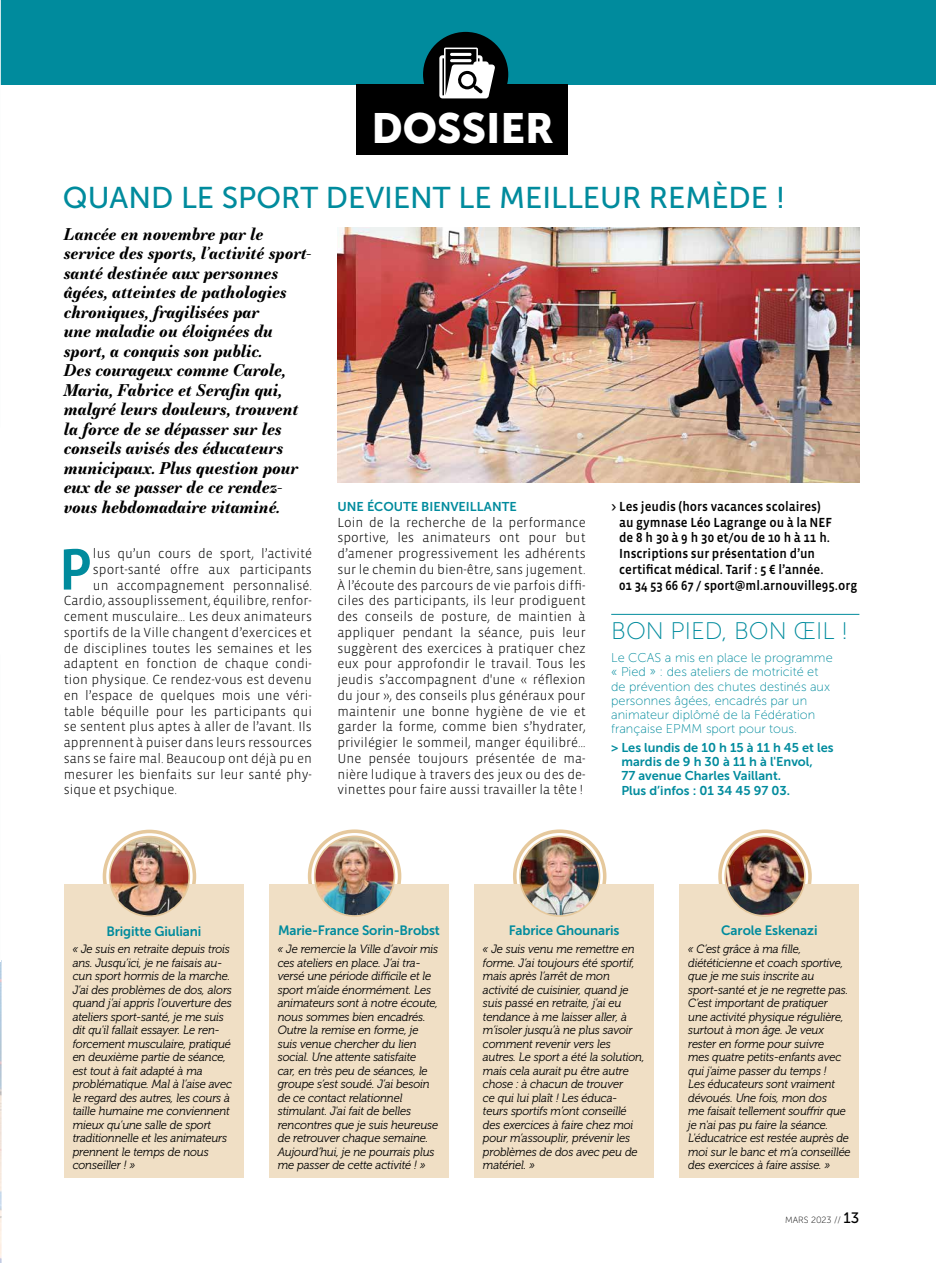
<style>
.page{position:relative;width:936px;height:1263px;background:#fff}
.page>*{position:absolute;margin:0;border:0;box-sizing:border-box;transform-origin:0 0}
.t1{font:500 59.85px "Vista Sans OTCE";color:#008b9d}
.t2{font:42px "Museo Sans 900";color:#fff}
.t3{font:30px "Museo Sans 500";color:#008b9d}
.t4{font:24px "Museo Sans 100";color:#008b9d}
.t5{font:italic 700 16.5px/19.5px "Essonnes Text";letter-spacing:-.005em;color:#000}
.t6{font:300 13.5px/15.8px "Vista Sans OTCE";color:#000;text-align:justify}
.t7{font:500 13.5px/15.8px "Vista Sans OTCE";color:#000;scale:.95 1}
.t8{font:13.5px "Museo Sans 700";letter-spacing:-.01em;color:#008b9d}
.t9{font:12.75px/14.2px "Museo Sans 100";color:#008b9d}
.t10{font:12.75px/14.2px "Museo Sans 700";color:#008b9d}
.t11{font:italic 12px/13.5px "Museo 300";letter-spacing:-.01em;color:#000;scale:.95 1}
.t12{font:italic 12px/13.5px "Museo 300";letter-spacing:-.01em;color:#000;scale:.94 1}
.t13{font:9px "Museo Sans 100";color:#000}
.s1{font-family:"Museo Sans 500";font-size:15px}
</style>
<div class="page">
<div style="left:0;top:0;width:935px;height:85px;background:#008b9d"></div>
<div style="left:356px;top:84px;width:212px;height:71px;background:#000"></div>
<div style="left:423px;top:32px;width:85px;height:85px;background:#000;border-radius:50%"></div>
<svg style="left:439px;top:48px;width:56px;height:50px"></svg>
<svg style="left:0;top:0;width:1px;height:85px"></svg>
<svg style="left:0;top:960px;width:2px;height:303px"></svg>
<img style="left:337px;top:227px;width:522px;height:256px">
<div style="left:103px;top:830px;width:93px;height:93px;border:4px solid #e6c99d;border-radius:50%"></div>
<div style="left:513px;top:829px;width:93px;height:94px;border:4px solid #e6c99d;border-radius:50%"></div>
<div style="left:308px;top:829px;width:93px;height:94px;border:4px solid #e6c99d;border-radius:50%"></div>
<div style="left:718px;top:829px;width:93px;height:94px;border:4px solid #e6c99d;border-radius:50%"></div>
<div style="left:64px;top:884px;width:179px;height:294px;background:#f0dfc5"></div>
<div style="left:474px;top:884px;width:179px;height:294px;background:#f0dfc5"></div>
<div style="left:269px;top:884px;width:179px;height:294px;background:#f0dfc5"></div>
<div style="left:679px;top:884px;width:180px;height:294px;background:#f0dfc5"></div>
<img style="left:110px;top:837px;width:79px;height:79px;border-radius:40px">
<div style="left:109px;top:836px;width:81px;height:81px;border:2px solid #e6c99d;border-radius:50%"></div>
<img style="left:520px;top:836px;width:79px;height:80px;border-radius:40px">
<div style="left:519px;top:835px;width:81px;height:82px;border:2px solid #e6c99d;border-radius:50%"></div>
<img style="left:315px;top:836px;width:79px;height:80px;border-radius:40px">
<div style="left:314px;top:835px;width:81px;height:82px;border:2px solid #e6c99d;border-radius:50%"></div>
<img style="left:725px;top:836px;width:79px;height:79px">
<div style="left:724px;top:835px;width:81px;height:82px;border:2px solid #e6c99d;border-radius:50%"></div>
<hr style="left:611px;top:614px;width:248px;height:1px;background:#008b9d">
<h2 class="t2" style="left:371px;top:105px;width:184px">DOSSIER</h2>
<h3 class="t3" style="left:63px;top:182px;width:723px">QUAND LE SPORT DEVIENT LE MEILLEUR REMÈDE !</h3>
<p class="t5" style="left:64px;top:224px;width:249px">Lancée en novembre par le service des sports, l’activité sport&shy;santé destinée aux personnes âgées, atteintes de pathologies chroniques, fragilisées par<br>une maladie ou éloignées du sport, a conquis son public.<br>Des courageux comme Carole,<br>Maria, Fabrice et Serafin qui, malgré leurs douleurs, trouvent la force de se dépasser sur les conseils avisés des éducateurs municipaux. Plus question pour eux de se passer de ce rendez&shy;vous hebdomadaire vitaminé.</p>
<h1 class="t1" style="left:58px;top:535px;width:36px">P</h1>
<p class="t6" style="left:93px;top:545px;width:220px">lus qu’un cours de sport, l’activité</p>
<p class="t6" style="left:93px;top:561px;width:220px">sport-santé offre aux participants</p>
<p class="t6" style="left:93px;top:577px;width:220px">un accompagnement personnalisé.</p>
<p class="t6" style="left:64px;top:593px;width:250px">Cardio, assouplissement, équilibre, renfor-</p>
<p class="t6" style="left:64px;top:608px;width:250px">cement musculaire… Les deux animateurs</p>
<p class="t6" style="left:64px;top:624px;width:250px">sportifs de la Ville changent d’exercices et</p>
<p class="t6" style="left:64px;top:640px;width:250px">de disciplines toutes les semaines et les</p>
<p class="t6" style="left:64px;top:656px;width:250px">adaptent en fonction de chaque condi-</p>
<p class="t6" style="left:64px;top:671px;width:250px">tion physique. Ce rendez-vous est devenu</p>
<p class="t6" style="left:64px;top:687px;width:250px">en l’espace de quelques mois une véri-</p>
<p class="t6" style="left:64px;top:703px;width:250px">table béquille pour les participants qui</p>
<p class="t6" style="left:64px;top:719px;width:249px">se sentent plus aptes à aller de l’avant. Ils</p>
<p class="t6" style="left:64px;top:735px;width:250px">apprennent à puiser dans leurs ressources</p>
<p class="t6" style="left:64px;top:750px;width:249px">sans se faire mal. Beaucoup ont déjà pu en</p>
<p class="t6" style="left:64px;top:766px;width:250px">mesurer les bienfaits sur leur santé phy-</p>
<p class="t6" style="left:64px;top:782px;width:115px">sique et psychique.</p>
<p class="t10" style="left:337px;top:499px;width:181px">UNE ÉCOUTE BIENVEILLANTE</p>
<p class="t6" style="left:337px;top:514px;width:250px">Loin de la recherche de la performance sportive, les animateurs ont pour but d’amener progressivement les adhérents sur le chemin du bien-être, sans jugement.<br>À l’écoute des parcours de vie parfois diffi&shy;ciles des participants, ils leur prodiguent des conseils de posture, de maintien à appliquer pendant la séance, puis leur suggèrent des exercices à pratiquer chez eux pour approfondir le travail. Tous les jeudis s’accompagnent d'une « réflexion du jour », des conseils plus généraux pour maintenir une bonne hygiène de vie et garder la forme, comme bien s’hydrater, privilégier le sommeil, manger équilibré… Une pensée toujours présentée de ma&shy;nière ludique à travers des jeux ou des de&shy;vinettes pour faire aussi travailler la tête !</p>
<p class="t7" style="left:619px;top:498px;width:252px;text-indent:-8px">&gt; Les jeudis (hors vacances scolaires)<br>au gymnase Léo Lagrange ou à la NEF<br>de 8 h 30 à 9 h 30 et/ou de 10 h à 11 h.<br>Inscriptions sur présentation d’un certificat médical. Tarif : 5 € l’année.<br>01 34 53 66 67 / sport@ml.arnouville95.org</p>
<h3 class="t4" style="left:611px;top:618px;width:239px">BON PIED, BON ŒIL !</h3>
<p class="t9" style="left:611px;top:651px;width:223px">Le CCAS a mis en place le programme « Pied » : des ateliers de motricité et de prévention des chutes destinés aux personnes âgées, encadrés par un animateur diplômé de la Fédération française EPMM sport pour tous.</p>
<p class="t10" style="left:621px;top:740px;width:214px;text-indent:-10px">&gt; Les lundis de 10 h 15 à 11 h 45 et les mardis de 9 h 30 à 11 h à l'Envol,<br>77 avenue Charles Vaillant.<br>Plus d’infos : 01 34 45 97 03.</p>
<p class="t8" style="left:106px;top:923px;width:96px">Brigitte Giuliani</p>
<p class="t11" style="left:73px;top:943px;width:169px">« Je suis en retraite depuis trois ans. Jusqu’ici, je ne faisais au&shy;cun sport hormis de la marche.<br>J’ai des problèmes de dos, alors quand j’ai appris l’ouverture des ateliers sport-santé, je me suis dit qu'il fallait essayer. Le ren&shy;forcement musculaire, pratiqué en deuxième partie de séance, est tout à fait adapté à ma problématique. Mal à l’aise avec le regard des autres, les cours à taille humaine me conviennent mieux qu’une salle de sport traditionnelle et les animateurs prennent le temps de nous conseiller ! »</p>
<p class="t8" style="left:278px;top:923px;width:163px">Marie-France Sorin-Brobst</p>
<p class="t11" style="left:278px;top:942px;width:170px">« Je remercie la Ville d’avoir mis ces ateliers en place. J’ai tra&shy;versé une période difficile et le sport m’aide énormément. Les animateurs sont à notre écoute, nous sommes bien encadrés.<br>Outre la remise en forme, je suis venue chercher du lien social. Une attente satisfaite<br>car, en très peu de séances, le groupe s’est soudé. J’ai besoin de ce contact relationnel stimulant. J'ai fait de belles rencontres que je suis heureuse de retrouver chaque semaine.<br>Aujourd’hui, je ne pourrais plus me passer de cette activité ! »</p>
<p class="t8" style="left:508px;top:923px;width:112px">Fabrice Ghounaris</p>
<p class="t11" style="left:483px;top:942px;width:172px">« Je suis venu me remettre en forme. J’ai toujours été sportif, mais après l’arrêt de mon activité de cuisinier, quand je suis passé en retraite, j’ai eu tendance à me laisser aller, à m’isoler jusqu’à ne plus savoir comment revenir vers les autres. Le sport a été la solution, mais cela aurait pu être autre chose : à chacun de trouver<br>ce qui lui plaît ! Les éduca&shy;teurs sportifs m’ont conseillé des exercices à faire chez moi pour m’assouplir, prévenir les problèmes de dos avec peu de matériel. »</p>
<p class="t8" style="left:721px;top:923px;width:98px">Carole Eskenazi</p>
<p class="t12" style="left:688px;top:942px;width:174px">« C’est grâce à ma fille, diététicienne et coach sportive, que je me suis inscrite au sport-santé et je ne regrette pas.<br>C’est important de pratiquer<br>une activité physique régulière, surtout à mon âge. Je veux rester en forme pour suivre<br>mes quatre petits-enfants avec qui j'aime passer du temps !<br>Les éducateurs sont vraiment dévoués. Une fois, mon dos<br>me faisait tellement souffrir que je n'ai pas pu faire la séance.<br>L'éducatrice est restée auprès de moi sur le banc et m’a conseillée des exercices à faire assise. »</p>
<p class="t13" style="left:785px;top:1215px;width:76px">MARS 2023 // <span class="s1">13</span></p>
</div>
